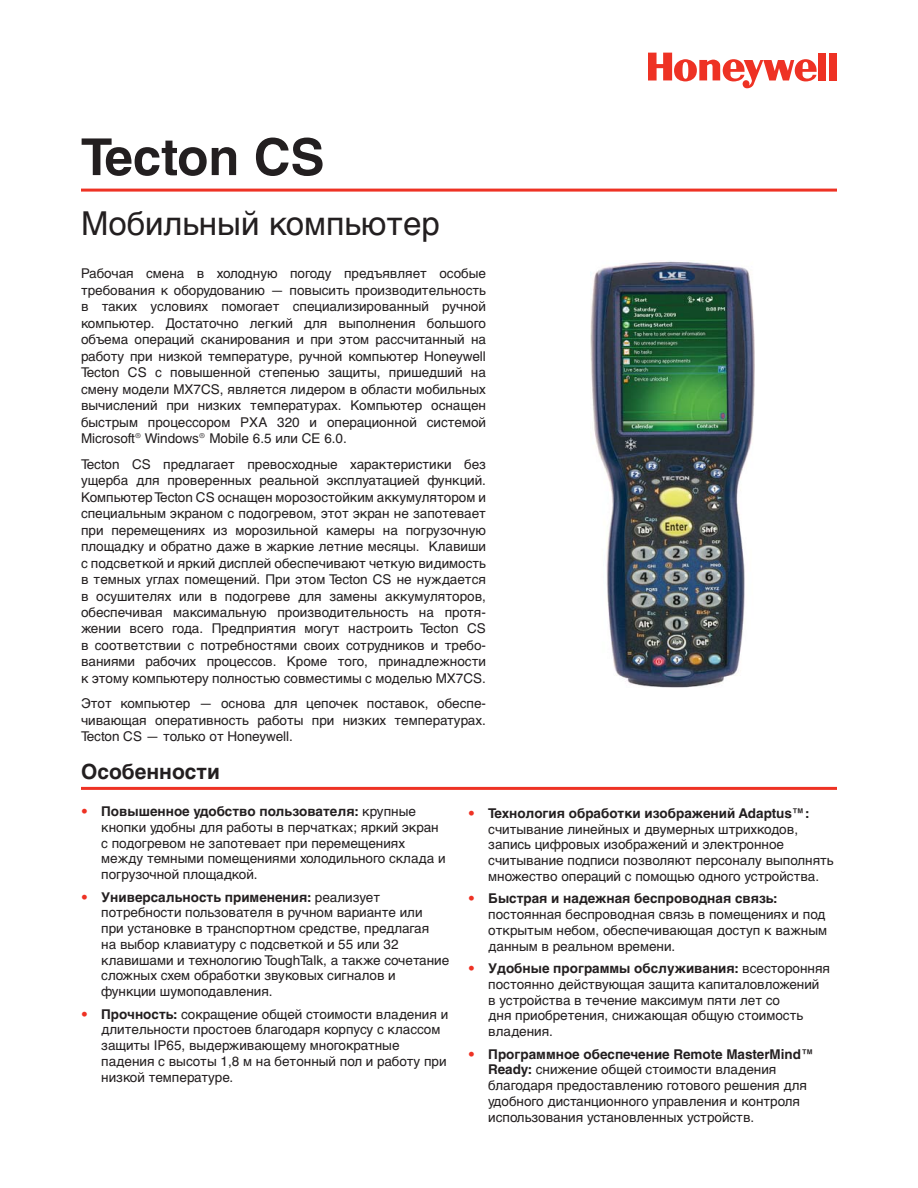
<style>
.page{position:relative;width:918px;height:1188px;background:#fff}
.page>*{position:absolute;margin:0;border:0;box-sizing:border-box;transform-origin:0 0}
.t1{font:700 51px "Helvetica Cyr";color:#231f20}
.t2{font:33px "Helvetica Cyr Upright";color:#231f20}
.t3{font:700 21px "Helvetica Cyr";color:#231f20}
.t4{font:13.5px/16.5px "Helvetica Cyr Upright";color:#231f20}
.t5{font:700 13.5px "Helvetica Cyr";color:#231f20}
.s1{color:#ee3224}
.s2{font-family:"Helvetica Cyr Upright";font-weight:400}
.s3{font-family:"Helvetica Cyr";font-weight:700;color:#ee3224}
.s4{font-family:"Helvetica Cyr";font-weight:700}
</style>
<div class="page">
<div style="left:818px;top:53px;width:8px;height:27px;background:#ee3224"></div>
<div style="left:829px;top:53px;width:8px;height:27px;background:#ee3224"></div>
<svg style="left:648px;top:53px;width:169px;height:35px"></svg>
<hr style="left:81px;top:189px;width:756px;height:3px;background:#ee3224">
<hr style="left:81px;top:787px;width:756px;height:3px;background:#ee3224">
<img style="left:591px;top:261px;width:164px;height:427px">
<h1 class="t1" style="left:81px;top:139px;width:245px">Tecton CS</h1>
<h2 class="t2" style="left:81px;top:211px;width:360px">Мобильный компьютер</h2>
<p class="t4" style="left:81px;top:267px;width:407px;text-align:justify">Рабочая смена в холодную погоду предъявляет особые требования к оборудованию — повысить производительность в таких условиях помогает специализированный ручной компьютер. Достаточно легкий для выполнения большого объема операций сканирования и при этом рассчитанный на работу при низкой температуре, ручной компьютер Honeywell Tecton CS с повышенной степенью защиты, пришедший на смену модели MX7CS, является лидером в области мобильных вычислений при низких температурах. Компьютер оснащен быстрым процессором PXA 320 и операционной системой Microsoft® Windows® Mobile 6.5 или CE 6.0.</p>
<p class="t4" style="left:81px;top:457px;width:407px;text-align:justify">Tecton CS предлагает превосходные характеристики без ущерба для проверенных реальной эксплуатацией функций.<br>Компьютер Tecton CS оснащен морозостойким аккумулятором и специальным экраном с подогревом, этот экран не запотевает при перемещениях из морозильной камеры на погрузочную площадку и обратно даже в жаркие летние месяцы. Клавиши с подсветкой и яркий дисплей обеспечивают четкую видимость в темных углах помещений. При этом Tecton CS не нуждается в осушителях или в подогреве для замены аккумуляторов, обеспечивая максимальную производительность на протя&shy;жении всего года. Предприятия могут настроить Tecton CS в соответствии с потребностями своих сотрудников и требо&shy;ваниями рабочих процессов. Кроме того, принадлежности к этому компьютеру полностью совместимы с моделью MX7CS.</p>
<p class="t4" style="left:81px;top:697px;width:407px;text-align:justify">Этот компьютер — основа для цепочек поставок, обеспе&shy;чивающая оперативность работы при низких температурах.<br>Tecton CS — только от Honeywell.</p>
<h3 class="t3" style="left:81px;top:764px;width:140px">Особенности</h3>
<p class="t5" style="left:81px;top:806px;width:336px"><span class="s1">•</span> Повышенное удобство пользователя: <span class="s2">крупные</span></p>
<p class="t4" style="left:101px;top:821px;width:346px;line-height:15.8px">кнопки удобны для работы в перчатках; яркий экран с подогревом не запотевает при перемещениях между темными помещениями холодильного склада и погрузочной площадкой.</p>
<p class="t5" style="left:81px;top:892px;width:301px"><span class="s1">•</span> Универсальность применения: <span class="s2">реализует</span></p>
<p class="t4" style="left:101px;top:906px;width:350px;line-height:15.8px">потребности пользователя в ручном варианте или<br>при установке в транспортном средстве, предлагая<br>на выбор клавиатуру с подсветкой и 55 или 32 клавишами и технологию ToughTalk, а также сочетание сложных схем обработки звуковых сигналов и функции шумоподавления.</p>
<p class="t4" style="left:101px;top:1008px;width:348px;line-height:15.8px;text-indent:-20px"><span class="s3">•</span> <span class="s4">Прочность:</span> сокращение общей стоимости владения и длительности простоев благодаря корпусу с классом защиты IP65, выдерживающему многократные падения с высоты 1,8 м на бетонный пол и работу при низкой температуре.</p>
<p class="t5" style="left:468px;top:808px;width:343px"><span class="s1">•</span> Технология обработки изображений Adaptus™:</p>
<p class="t4" style="left:488px;top:822px;width:347px;line-height:15.8px">считывание линейных и двумерных штрихкодов, запись цифровых изображений и электронное считывание подписи позволяют персоналу выполнять множество операций с помощью одного устройства.</p>
<p class="t5" style="left:468px;top:894px;width:311px"><span class="s1">•</span> Быстрая и надежная беспроводная связь:</p>
<p class="t4" style="left:488px;top:908px;width:340px;line-height:15.8px">постоянная беспроводная связь в помещениях и под открытым небом, обеспечивающая доступ к важным данным в реальном времени.</p>
<p class="t5" style="left:468px;top:963px;width:364px"><span class="s1">•</span> Удобные программы обслуживания: <span class="s2">всесторонняя</span></p>
<p class="t4" style="left:488px;top:978px;width:333px;line-height:15.8px">постоянно действующая защита капиталовложений в устройства в течение максимум пяти лет со<br>дня приобретения, снижающая общую стоимость владения.</p>
<p class="t5" style="left:468px;top:1049px;width:348px"><span class="s1">•</span> Программное обеспечение Remote MasterMind™</p>
<p class="t4" style="left:488px;top:1063px;width:320px;line-height:15.8px"><span class="s4">Ready:</span> снижение общей стоимости владения благодаря предоставлению готового решения для удобного дистанционного управления и контроля использования установленных устройств.</p>
</div>
